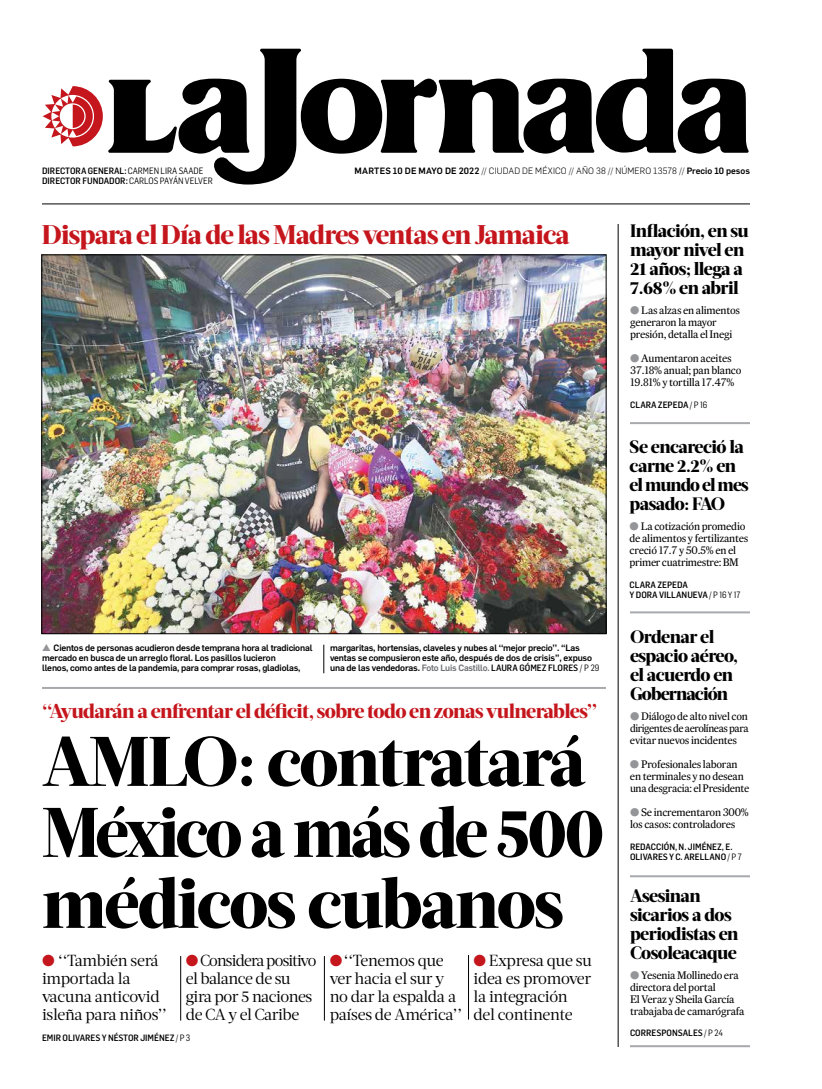
<style>
.page{position:relative;width:822px;height:1089px;background:#fff}
.page>*{position:absolute;margin:0;border:0;box-sizing:border-box;transform-origin:0 0}
.t1{font:800 70px/71px "Acta Headline";letter-spacing:-.03em;color:#000}
.t2{font:800 27px "Acta Headline";letter-spacing:-.03em;color:#c4161c}
.t3{font:800 20px "Acta Headline";letter-spacing:-.03em;color:#c4161c}
.t4{font:800 18px/19px "Acta Headline";letter-spacing:-.03em;color:#000}
.t5{font:16px/18px "Acta Deck";letter-spacing:-.025em;color:#000}
.t6{font:11px/12px "Expresso Tx";letter-spacing:-.02em;color:#000}
.t7{font:500 9px/10px "Flama";letter-spacing:-.02em;color:#000}
.t8{font:500 9px/10px "Flama Semicond";color:#000}
.t9{font:300 9px "Flama";letter-spacing:.01em;color:#000}
.s1{font-weight:400}
.s2{font-weight:500}
.s3{color:#939598}
.s4{color:#6d6e71}
.s5{font-family:"Flama Semicond"}
.s6{font-family:"Flama Semicond";font-weight:400}
.s7{color:#c4161c}
</style>
<div class="page">
<svg style="left:43px;top:49px;width:706px;height:136px"></svg>
<hr style="left:42px;top:204px;width:708px;height:1px;background:#000">
<hr style="left:618px;top:224px;width:1px;height:823px;background:#000">
<hr style="left:630px;top:422px;width:120px;height:2px;background:#a7a9ac">
<hr style="left:630px;top:611px;width:120px;height:2px;background:#a7a9ac">
<hr style="left:630px;top:875px;width:120px;height:2px;background:#a7a9ac">
<hr style="left:630px;top:1045px;width:120px;height:2px;background:#a7a9ac">
<hr style="left:181px;top:956px;width:1px;height:65px;background:#000">
<hr style="left:324px;top:956px;width:1px;height:65px;background:#000">
<hr style="left:468px;top:955px;width:1px;height:65px;background:#000">
<hr style="left:42px;top:687px;width:564px;height:2px;background:#a7a9ac">
<img style="left:44px;top:257px;width:560px;height:375px">
<svg style="left:324px;top:645px;width:1px;height:28px"></svg>
<p class="t8" style="left:42px;top:166px;width:163px">DIRECTORA GENERAL: <span class="s1">CARMEN LIRA SAADE</span></p>
<p class="t9" style="left:355px;top:164px;width:397px"><span class="s2">martes 10 de mayo de 2022</span> // CIUDAD DE MÉXICO // AÑO 38 // NÚM ERO 13578 // <span class="s2">Precio 10 pesos</span></p>
<p class="t8" style="left:42px;top:176px;width:172px">DIRECTOR FUNDADOR: <span class="s1">CARLOS PAYÁN VELVER</span></p>
<h3 class="t4" style="left:630px;top:221px;width:120px">Inflación, en su mayor nivel en<br>21 años; llega a<br>7.68% en abril</h3>
<p class="t6" style="left:630px;top:304px;width:111px"><span class="s3">●</span> Las alzas en alimentos generaron la mayor presión, detalla el Inegi</p>
<p class="t6" style="left:630px;top:352px;width:113px"><span class="s3">●</span> Aumentaron aceites<br>37.18% anual; pan blanco<br>19.81% y tortilla 17.47%</p>
<p class="t8" style="left:630px;top:399px;width:79px">CLARA ZEPEDA <span class="s1">/ P 16</span></p>
<h2 class="t2" style="left:42px;top:219px;width:530px">Dispara el Día de las Madres ventas en Jamaica</h2>
<p class="t7" style="left:42px;top:642px;width:272px"><span class="s3">▲</span> Cientos de personas acudieron desde temprana hora al tradicional mercado en busca de un arreglo floral. Los pasillos lucieron<br>llenos, como antes de la pandemia, para comprar rosas, gladiolas,</p>
<p class="t7" style="left:330px;top:642px;width:271px">margaritas, hortensias, claveles y nubes al ‘‘mejor precio’’. ‘‘Las ventas se compusieron este año, después de dos de crisis’’, expuso una de las vendedoras. <span class="s4">Foto Luis Castillo.</span> <span class="s5">LAURA GÓMEZ FLORES</span> <span class="s6">/ P 29</span></p>
<h3 class="t3" style="left:42px;top:699px;width:557px">‘‘Ayudarán a enfrentar el déficit, sobre todo en zonas vulnerables’’</h3>
<h1 class="t1" style="left:42px;top:727px;width:564px">AMLO: contratará<br>México a más de 500 médicos cubanos</h1>
<h3 class="t5" style="left:42px;top:952px;width:126px"><span class="s7">●</span> ‘‘También será importada la vacuna anticovid isleña para niños’’</h3>
<h3 class="t5" style="left:186px;top:952px;width:132px"><span class="s7">●</span>Considera positivo el balance de su gira por 5 naciones de CA y el Caribe</h3>
<h3 class="t5" style="left:330px;top:952px;width:134px"><span class="s7">●</span> ‘‘Tenemos que ver hacia el sur y no dar la espalda a países de América’’</h3>
<h3 class="t5" style="left:474px;top:952px;width:120px"><span class="s7">●</span> Expresa que su idea es promover la integración del continente</h3>
<p class="t8" style="left:42px;top:1033px;width:150px">EMIR OLIVARES Y NÉSTOR JIMÉNEZ <span class="s1">/ P 3</span></p>
<h3 class="t4" style="left:630px;top:437px;width:120px">Se encareció la carne 2.2% en el mundo el mes pasado: FAO</h3>
<p class="t6" style="left:630px;top:520px;width:120px"><span class="s3">●</span> La cotización promedio de alimentos y fertilizantes creció 17.7 y 50.5% en el primer cuatrimestre: BM</p>
<p class="t8" style="left:630px;top:579px;width:113px">CLARA ZEPEDA<br>Y DORA VILLANUEVA <span class="s1">/ P 16 Y 17</span></p>
<h3 class="t4" style="left:630px;top:627px;width:110px">Ordenar el espacio aéreo, el acuerdo en<br>Gobernación</h3>
<p class="t6" style="left:630px;top:710px;width:120px;text-align:justify"><span class="s3">●</span> Diálogo de alto nivel con dirigentes de aerolíneas para evitar nuevos incidentes</p>
<p class="t6" style="left:630px;top:758px;width:121px"><span class="s3">●</span> Profesionales laboran en terminales y no desean una desgracia: el Presidente</p>
<p class="t6" style="left:630px;top:806px;width:120px"><span class="s3">●</span> Se incrementaron 300% los casos: controladores</p>
<p class="t8" style="left:630px;top:841px;width:113px">REDACCIÓN, N. JIMÉNEZ, E.<br>OLIVARES Y C. ARELLANO <span class="s1">/ P 7</span></p>
<h3 class="t4" style="left:630px;top:886px;width:110px">Asesinan sicarios a dos periodistas en<br>Cosoleacaque</h3>
<p class="t6" style="left:630px;top:969px;width:116px"><span class="s3">●</span> Yesenia Mollinedo era directora del portal<br>El Veraz y Sheila García trabajaba de camarógrafa</p>
<p class="t8" style="left:630px;top:1028px;width:95px">CORRESPONSALES <span class="s1">/ P 24</span></p>
</div>
